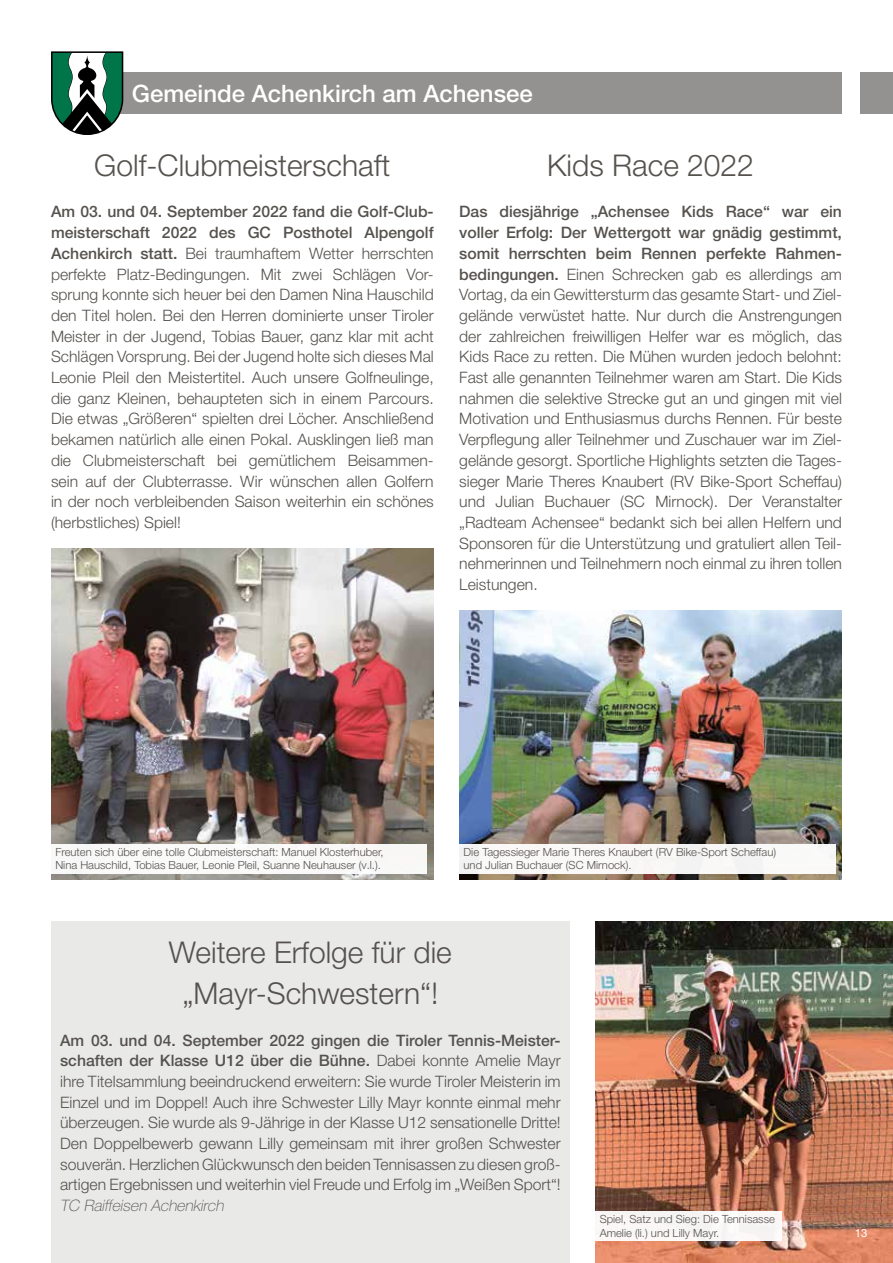
<style>
.page{position:relative;width:893px;height:1263px;background:#fff}
.page>*{position:absolute;margin:0;border:0;box-sizing:border-box;transform-origin:0 0}
.t1{font:300 30px/41.4px "Helvetica Neue LT Pro";color:#55524e;text-align:center}
.t2{font:500 24px "Helvetica Neue LT Pro";color:#fff}
.t3{font:300 15.75px/20.7px "Helvetica Neue LT Pro";color:#55524e;text-align:justify}
.t4{font:italic 100 15.75px "Helvetica Neue LT Pro";color:#55524e}
.t5{font:300 11.25px/13.5px "Helvetica Neue LT Pro";color:#55524e}
.t6{font:11.25px "Helvetica Neue LT Pro";color:#fff}
.s1{font-weight:500}
</style>
<div class="page">
<div style="left:72px;top:73px;width:770px;height:41px;background:#949290"></div>
<svg style="left:51px;top:52px;width:72px;height:83px"></svg>
<div style="left:861px;top:73px;width:32px;height:41px;background:#949290"></div>
<img style="left:51px;top:549px;width:383px;height:331px">
<img style="left:595px;top:921px;width:298px;height:342px">
<img style="left:459px;top:611px;width:383px;height:269px">
<div style="left:51px;top:921px;width:519px;height:342px;background:#e9e9e8"></div>
<div style="left:595px;top:1211px;width:187px;height:30px;background:#f9f6f5"></div>
<div style="left:459px;top:844px;width:377px;height:29px;background:#faf8f7"></div>
<div style="left:51px;top:844px;width:375px;height:29px;background:#f9f9f8"></div>
<h2 class="t2" style="left:132px;top:79px;width:403px">Gemeinde Achenkirch am Achensee</h2>
<h1 class="t1" style="left:94px;top:144px;width:298px">Golf-Clubmeisterschaft</h1>
<p class="t3" style="left:51px;top:201px;width:384px"><span class="s1">Am 03. und 04. September 2022 fand die Golf-Club&shy;meisterschaft 2022 des GC Posthotel Alpengolf Achenkirch statt.</span> Bei traumhaftem Wetter herrschten perfekte Platz-Bedingungen. Mit zwei Schlägen Vor&shy;sprung konnte sich heuer bei den Damen Nina Hauschild den Titel holen. Bei den Herren dominierte unser Tiroler Meister in der Jugend, Tobias Bauer, ganz klar mit acht Schlägen Vorsprung. Bei der Jugend holte sich dieses Mal Leonie Pleil den Meistertitel. Auch unsere Golfneulinge, die ganz Kleinen, behaupteten sich in einem Parcours.<br>Die etwas „Größeren“ spielten drei Löcher. Anschließend bekamen natürlich alle einen Pokal. Ausklingen ließ man die Clubmeisterschaft bei gemütlichem Beisammen&shy;sein auf der Clubterrasse. Wir wünschen allen Golfern in der noch verbleibenden Saison weiterhin ein schönes (herbstliches) Spiel!</p>
<h1 class="t1" style="left:547px;top:144px;width:208px">Kids Race 2022</h1>
<p class="t3" style="left:459px;top:201px;width:384px"><span class="s1">Das diesjährige „Achensee Kids Race“ war ein voller Erfolg: Der Wettergott war gnädig gestimmt, somit herrschten beim Rennen perfekte Rahmen&shy;bedingungen.</span> Einen Schrecken gab es allerdings am Vortag, da ein Gewittersturm das gesamte Start- und Ziel&shy;gelände verwüstet hatte. Nur durch die Anstrengungen der zahlreichen freiwilligen Helfer war es möglich, das Kids Race zu retten. Die Mühen wurden jedoch belohnt:<br>Fast alle genannten Teilnehmer waren am Start. Die Kids nahmen die selektive Strecke gut an und gingen mit viel Motivation und Enthusiasmus durchs Rennen. Für beste Verpflegung aller Teilnehmer und Zuschauer war im Ziel&shy;gelände gesorgt. Sportliche Highlights setzten die Tages&shy;sieger Marie Theres Knaubert (RV Bike-Sport Scheffau) und Julian Buchauer (SC Mirnock). Der Veranstalter „Radteam Achensee“ bedankt sich bei allen Helfern und Sponsoren für die Unterstützung und gratuliert allen Teil&shy;nehmerinnen und Teilnehmern noch einmal zu ihren tollen Leistungen.</p>
<p class="t5" style="left:55px;top:845px;width:330px">Freuten sich über eine tolle Clubmeisterschaft: Manuel Klosterhuber,<br>Nina Hauschild, Tobias Bauer, Leonie Pleil, Suanne Neuhauser (v.l.).</p>
<p class="t5" style="left:464px;top:845px;width:314px">Die Tagessieger Marie Theres Knaubert (RV Bike-Sport Scheffau) und Julian Buchauer (SC Mirnock).</p>
<h1 class="t1" style="left:169px;top:931px;width:284px">Weitere Erfolge für die „Mayr-Schwestern“!</h1>
<p class="t3" style="left:60px;top:1029px;width:502px"><span class="s1">Am 03. und 04. September 2022 gingen die Tiroler Tennis-Meister&shy;schaften der Klasse U12 über die Bühne.</span> Dabei konnte Amelie Mayr ihre Titelsammlung beeindruckend erweitern: Sie wurde Tiroler Meisterin im Einzel und im Doppel! Auch ihre Schwester Lilly Mayr konnte einmal mehr überzeugen. Sie wurde als 9-Jährige in der Klasse U12 sensationelle Dritte!<br>Den Doppelbewerb gewann Lilly gemeinsam mit ihrer großen Schwester souverän. Herzlichen Glückwunsch den beiden Tennisassen zu diesen groß&shy;artigen Ergebnissen und weiterhin viel Freude und Erfolg im „Weißen Sport“!</p>
<p class="t4" style="left:60px;top:1196px;width:168px">TC Raiffeisen Achenkirch</p>
<p class="t5" style="left:600px;top:1212px;width:177px">Spiel, Satz und Sieg: Die Tennisasse<br>Amelie (li.) und Lilly Mayr.</p>
<p class="t6" style="left:855px;top:1226px;width:14px">13</p>
</div>
